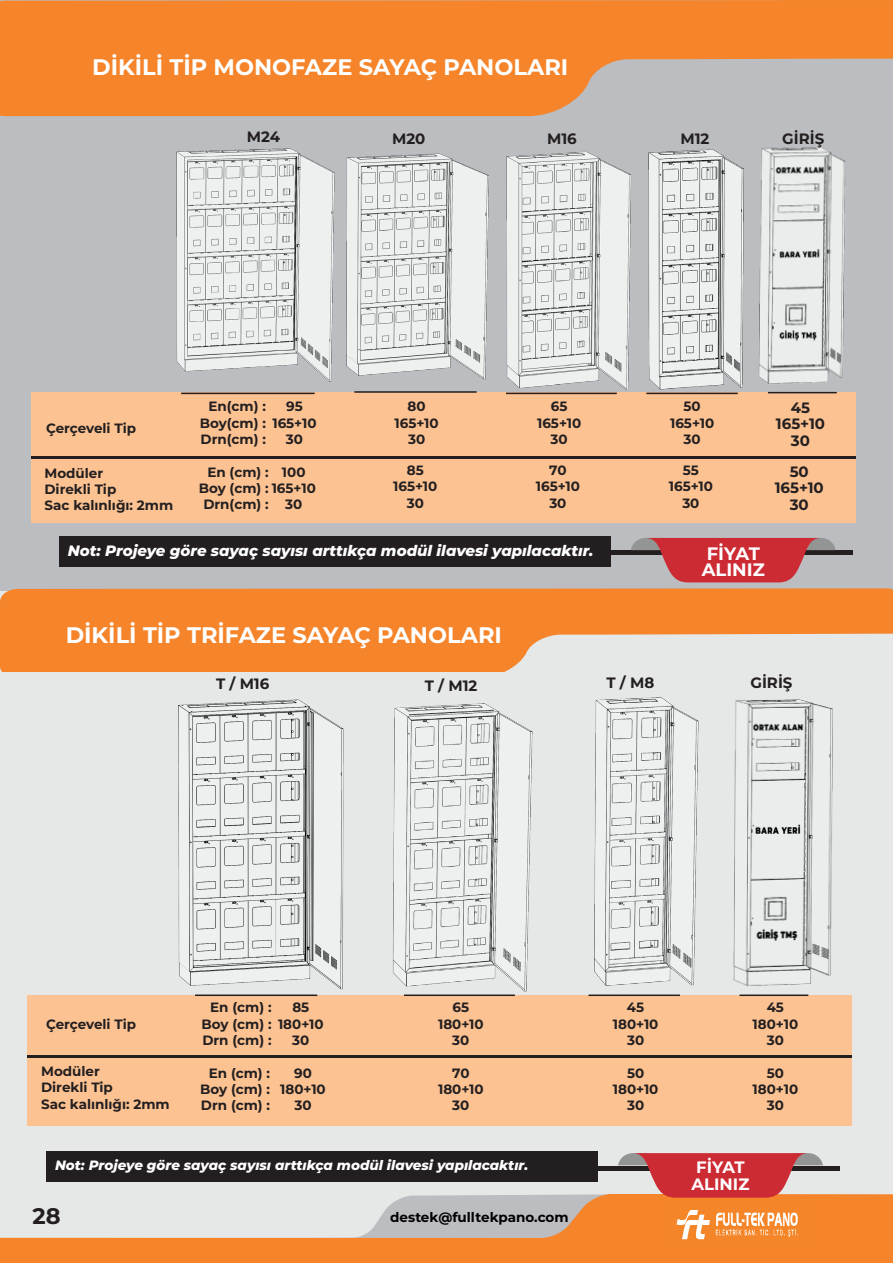
<style>
.page{position:relative;width:893px;height:1263px;background:#fff}
.page>*{position:absolute;margin:0;border:0;box-sizing:border-box;transform-origin:0 0}
.t1{font:700 22.5px "Montserrat";color:#fff}
.t2{font:700 22.5px "Montserrat";color:#231f20}
.t3{font:700 18px/16.5px "Montserrat";color:#fff}
.t4{font:700 16.5px/16.5px "Montserrat";color:#fff}
.t5{font:italic 800 15px "Montserrat";color:#fff}
.t6{font:700 15px/16.5px "Montserrat";color:#231f20;text-align:center}
.t7{font:700 13.5px/16.2px "Montserrat";color:#231f20;text-align:center}
.t8{font:italic 800 13.5px "Montserrat";color:#fff}
.t9{font:700 13.5px "Montserrat";color:#000}
</style>
<div class="page">
<div style="left:0;top:0;width:893px;height:626px;background:#bcbdc0"></div>
<div style="left:0;top:591px;width:893px;height:660px;background:#e5e8e7"></div>
<svg style="left:0;top:588px;width:893px;height:84px;fill:#f5842a"></svg>
<hr style="left:892px;top:850px;width:1px;height:389px;background:#c9cacc">
<svg style="left:0;top:0;width:893px;height:116px;fill:#f5842a"></svg>
<div style="left:0;top:1194px;width:893px;height:69px;background:#f5842a"></div>
<div style="left:27px;top:995px;width:825px;height:130px;background:#fcc292"></div>
<div style="left:31px;top:393px;width:825px;height:130px;background:#fcc292"></div>
<img style="left:759px;top:147px;width:87px;height:237px">
<img style="left:178px;top:697px;width:655px;height:295px">
<img style="left:638px;top:149px;width:111px;height:246px">
<img style="left:343px;top:153px;width:151px;height:240px">
<img style="left:176px;top:148px;width:168px;height:237px">
<img style="left:502px;top:151px;width:135px;height:244px">
<hr style="left:181px;top:393px;width:134px;height:1px;background:#231f20">
<hr style="left:354px;top:391px;width:123px;height:2px;background:#231f20">
<hr style="left:195px;top:994px;width:122px;height:2px;background:#231f20">
<hr style="left:506px;top:393px;width:111px;height:1px;background:#231f20">
<hr style="left:404px;top:994px;width:111px;height:2px;background:#231f20">
<hr style="left:646px;top:393px;width:92px;height:1px;background:#231f20">
<hr style="left:588px;top:994px;width:92px;height:2px;background:#231f20">
<hr style="left:768px;top:392px;width:69px;height:1px;background:#231f20">
<hr style="left:739px;top:994px;width:69px;height:2px;background:#231f20">
<div style="left:60px;top:536px;width:551px;height:31px;background:#231f20"></div>
<div style="left:47px;top:1151px;width:551px;height:31px;background:#231f20"></div>
<div style="left:608px;top:550px;width:245px;height:5px;background:#231f20"></div>
<hr style="left:595px;top:1166px;width:245px;height:4px;background:#231f20">
<svg style="left:631px;top:538px;width:205px;height:44px"></svg>
<svg style="left:1px;top:1153px;width:822px;height:110px"></svg>
<hr style="left:31px;top:456px;width:825px;height:3px;background:#231f20">
<hr style="left:27px;top:1054px;width:825px;height:3px;background:#231f20">
<h1 class="t1" style="left:92px;top:51px;width:478px">DİKİLİ TİP MONOFAZE SAYAÇ PANOLARI</h1>
<p class="t6" style="left:247px;top:128px;width:35px">M24</p>
<p class="t6" style="left:392px;top:129px;width:35px">M20</p>
<p class="t6" style="left:547px;top:129px;width:31px">M16</p>
<p class="t6" style="left:680px;top:129px;width:31px">M12</p>
<p class="t6" style="left:782px;top:129px;width:43px">GİRİŞ</p>
<p class="t7" style="left:46px;top:419px;width:92px">Çerçeveli Tip</p>
<p class="t7" style="left:45px;top:464px;width:130px;text-align:left">Modüler<br>Direkli Tip<br>Sac kalınlığı: 2mm</p>
<p class="t7" style="left:200px;top:398px;width:68px;text-align:justify;text-indent:9px">En(cm) :<br>Boy(cm) :<br>Drn(cm) :</p>
<p class="t7" style="left:272px;top:398px;width:46px">95<br>165+10<br>30</p>
<p class="t7" style="left:394px;top:398px;width:46px">80<br>165+10<br>30</p>
<p class="t7" style="left:537px;top:398px;width:46px">65<br>165+10<br>30</p>
<p class="t7" style="left:670px;top:398px;width:46px">50<br>165+10<br>30</p>
<p class="t6" style="left:776px;top:398px;width:51px">45<br>165+10<br>30</p>
<p class="t7" style="left:207px;top:463px;width:63px">En (cm) :</p>
<p class="t7" style="left:199px;top:479px;width:119px">Boy (cm) : 165+10</p>
<p class="t7" style="left:203px;top:496px;width:67px">Drn(cm) :</p>
<p class="t7" style="left:282px;top:463px;width:25px">100</p>
<p class="t7" style="left:285px;top:495px;width:19px">30</p>
<p class="t7" style="left:393px;top:462px;width:46px">85<br>165+10<br>30</p>
<p class="t7" style="left:536px;top:462px;width:46px">70<br>165+10<br>30</p>
<p class="t7" style="left:669px;top:462px;width:46px">55<br>165+10<br>30</p>
<p class="t6" style="left:775px;top:462px;width:51px">50<br>165+10<br>30</p>
<p class="t5" style="left:68px;top:540px;width:527px">Not: Projeye göre sayaç sayısı arttıkça modül ilavesi yapılacaktır.</p>
<h2 class="t3" style="left:702px;top:544px;width:65px">FİYAT<br>ALINIZ</h2>
<h1 class="t1" style="left:66px;top:618px;width:438px">DİKİLİ TİP TRİFAZE SAYAÇ PANOLARI</h1>
<p class="t6" style="left:216px;top:675px;width:55px">T / M16</p>
<p class="t6" style="left:425px;top:676px;width:54px">T / M12</p>
<p class="t6" style="left:606px;top:673px;width:49px">T / M8</p>
<p class="t6" style="left:750px;top:673px;width:43px">GİRİŞ</p>
<p class="t7" style="left:46px;top:1016px;width:92px">Çerçeveli Tip</p>
<p class="t7" style="left:41px;top:1062px;width:130px;text-align:left">Modüler<br>Direkli Tip<br>Sac kalınlığı: 2mm</p>
<p class="t7" style="left:202px;top:999px;width:72px;text-align:justify;text-indent:9px">En (cm) :<br>Boy (cm) :<br>Drn (cm) :</p>
<p class="t7" style="left:278px;top:999px;width:47px">85<br>180+10<br>30</p>
<p class="t7" style="left:438px;top:999px;width:47px">65<br>180+10<br>30</p>
<p class="t7" style="left:613px;top:999px;width:47px">45<br>180+10<br>30</p>
<p class="t7" style="left:752px;top:999px;width:47px">45<br>180+10<br>30</p>
<p class="t7" style="left:200px;top:1064px;width:72px;text-align:justify;text-indent:9px">En (cm) :<br>Boy (cm) :<br>Drn (cm) :</p>
<p class="t7" style="left:280px;top:1064px;width:47px">90<br>180+10<br>30</p>
<p class="t7" style="left:438px;top:1064px;width:47px">70<br>180+10<br>30</p>
<p class="t7" style="left:613px;top:1064px;width:47px">50<br>180+10<br>30</p>
<p class="t7" style="left:752px;top:1064px;width:47px">50<br>180+10<br>30</p>
<p class="t8" style="left:55px;top:1155px;width:475px">Not: Projeye göre sayaç sayısı arttıkça modül ilavesi yapılacaktır.</p>
<h1 class="t2" style="left:33px;top:1199px;width:30px">28</h1>
<p class="t9" style="left:390px;top:1207px;width:180px">destek@fulltekpano.com</p>
<p class="t4" style="left:692px;top:1158px;width:59px">FİYAT<br>ALINIZ</p>
</div>
